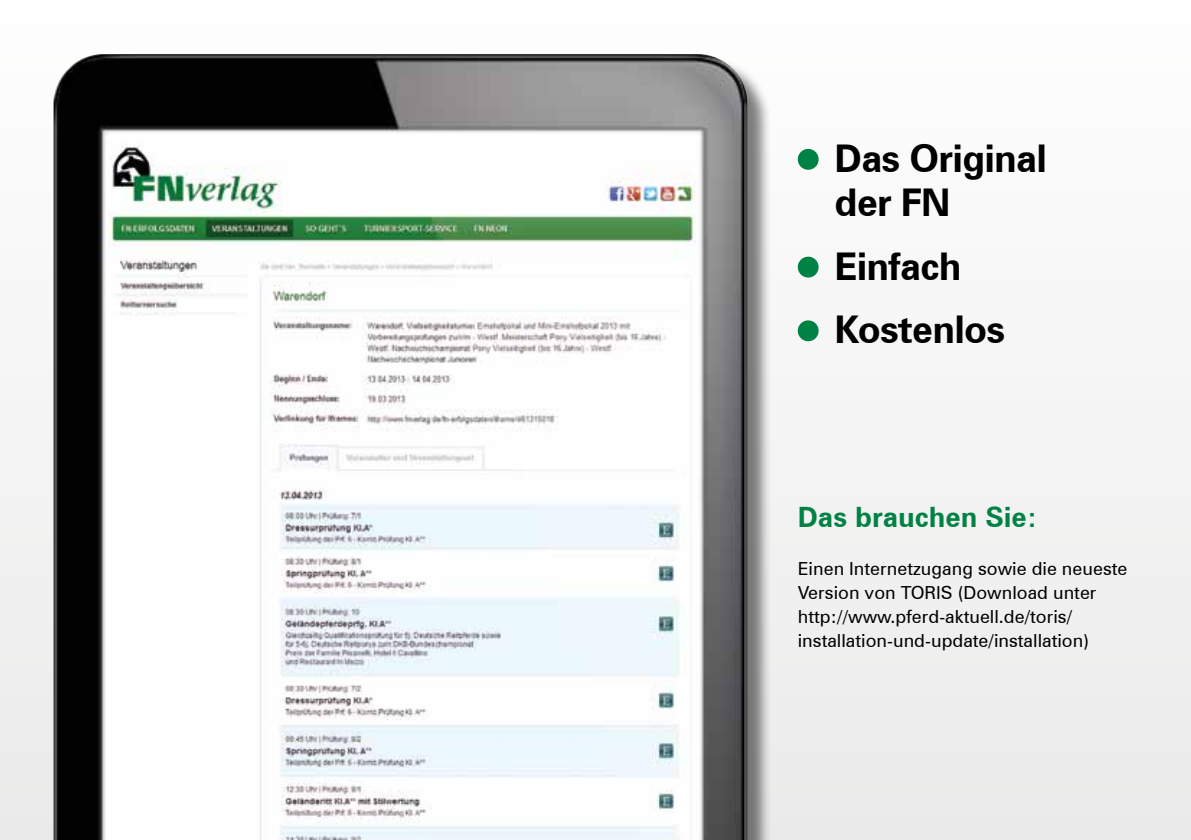
<style>
.page{position:relative;width:1191px;height:840px;background:#fff}
.page>*{position:absolute;margin:0;border:0;box-sizing:border-box;transform-origin:0 0}
.t1{font:700 38.2px/44px "Zurich BT";letter-spacing:-.02em;color:#000}
.t2{font:700 28px "Zurich BT";color:#008244}
.t3{font:18px/24px "Zurich BT";color:#000}
</style>
<div class="page">
<div style="left:0;top:0;width:1191px;height:839px;background:#f5f5f5"></div>
<div style="left:56px;top:57px;width:716px;height:782px;background:#000;opacity:.5"></div>
<img style="left:53px;top:54px;width:694px;height:785px">
<div style="left:797px;top:149px;width:21px;height:21px;background:#008244;border-radius:50%"></div>
<div style="left:797px;top:256px;width:21px;height:21px;background:#008244;border-radius:50%"></div>
<div style="left:797px;top:320px;width:21px;height:21px;background:#008244;border-radius:50%"></div>
<h1 class="t1" style="left:834px;top:136px;width:214px">Das Original der FN</h1>
<h1 class="t1" style="left:834px;top:234px;width:172px;line-height:63.6px">Einfach<br>Kostenlos</h1>
<h2 class="t2" style="left:797px;top:499px;width:241px">Das brauchen Sie:</h2>
<p class="t3" style="left:797px;top:556px;width:331px">Einen Internetzugang sowie die neueste Version von TORIS (Download unter http://www.pferd-aktuell.de/toris/ installation-und-update/installation)</p>
</div>
